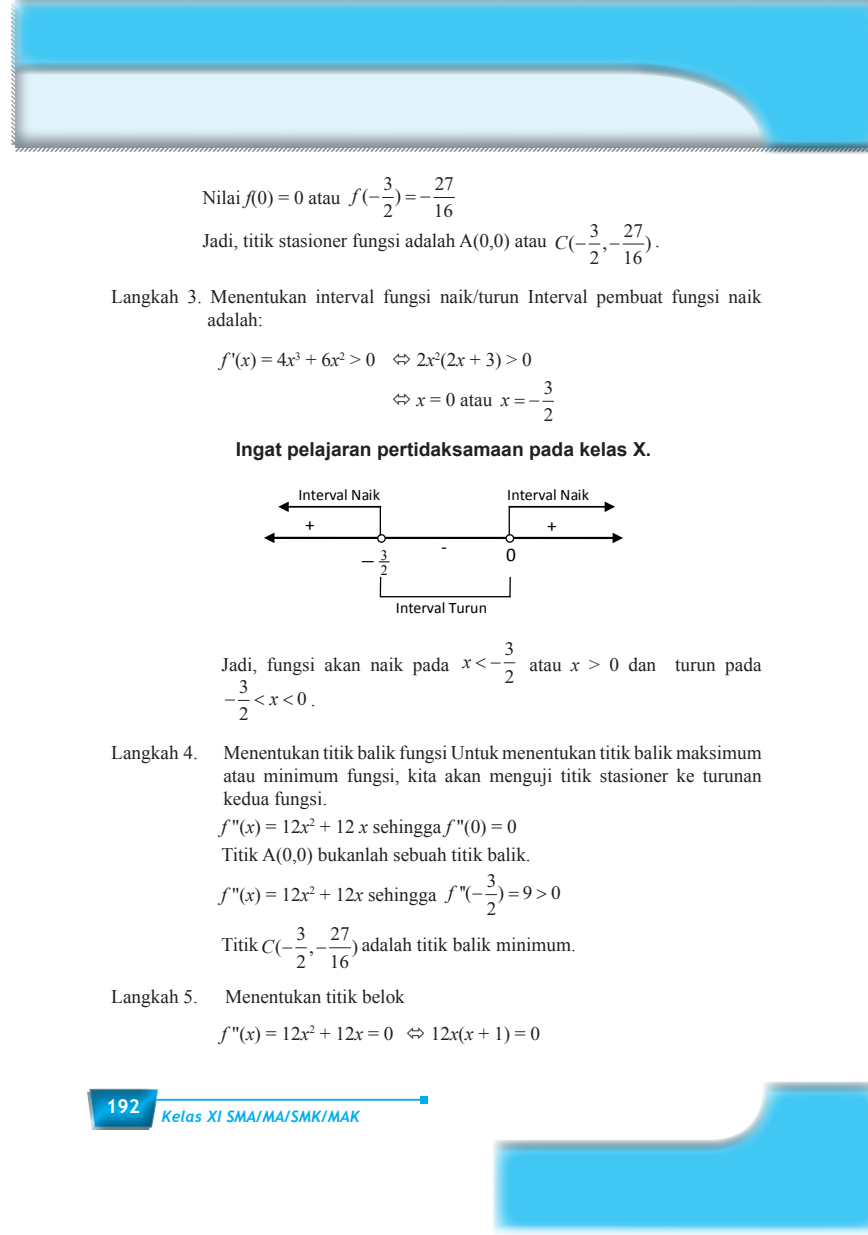
<style>
.page{position:relative;width:868px;height:1235px;background:#fff}
.page>*{position:absolute;margin:0;border:0;box-sizing:border-box;transform-origin:0 0}
.BODY_FULLJUST{font:19.25px/27.3px "Times New Roman";color:#231f20}
.JUDUL_BAB_BLACK{font:700 19.25px "Arial";color:#231f20}
.t1{font:italic 19.25px "Times New Roman";color:#231f20}
.t2{font:19.25px "Calibri";color:#000}
.t3{font:700 19.25px "Trebuchet MS";color:#fff}
.t4{font:15.92px "Calibri";letter-spacing:-.005em;color:#000}
.t5{font:italic 700 15.75px "Trebuchet";color:#00aeef}
.t6{font:14.35px "Times New Roman";color:#000;scale:.95 1}
.s1{font-style:italic}
.s2{font-style:normal}
</style>
<div class="page">
<div style="left:9px;top:0;width:858px;height:156px;background:#231f20;opacity:.75"></div>
<div style="left:492px;top:1079px;width:375px;height:154px;background:#231f20;opacity:.75"></div>
<hr style="left:100px;top:1098px;width:324px;height:2px;background:#00aeef">
<div style="left:420px;top:1095px;width:7px;height:8px;background:#00aeef"></div>
<svg style="left:89px;top:1088px;width:66px;height:1px"></svg>
<div style="left:86px;top:1089px;width:75px;height:41px;background:#231f20;opacity:.75"></div>
<svg style="left:588px;top:243px;width:12px;height:1px"></svg>
<svg style="left:622px;top:243px;width:22px;height:1px"></svg>
<hr style="left:272px;top:536px;width:342px;height:3px;background:#000">
<svg style="left:612px;top:532px;width:11px;height:11px"></svg>
<svg style="left:264px;top:533px;width:10px;height:10px"></svg>
<svg style="left:506px;top:534px;width:7px;height:8px"></svg>
<div style="left:505px;top:534px;width:9px;height:9px;border:1px solid #000;border-radius:50%"></div>
<div style="left:377px;top:534px;width:8px;height:8px;background:#fff;border-radius:50%"></div>
<div style="left:377px;top:534px;width:8px;height:9px;border:1px solid #000;border-radius:50%"></div>
<hr style="left:509px;top:506px;width:97px;height:1px;background:#000">
<svg style="left:604px;top:501px;width:11px;height:11px"></svg>
<svg style="left:508px;top:507px;width:1px;height:27px"></svg>
<hr style="left:287px;top:506px;width:93px;height:1px;background:#000">
<svg style="left:278px;top:502px;width:10px;height:10px"></svg>
<hr style="left:379px;top:507px;width:2px;height:28px;background:#000">
<svg style="left:379px;top:577px;width:2px;height:19px"></svg>
<svg style="left:509px;top:577px;width:1px;height:19px"></svg>
<hr style="left:380px;top:596px;width:130px;height:1px;background:#000">
<svg style="left:503px;top:662px;width:12px;height:1px"></svg>
<svg style="left:295px;top:947px;width:12px;height:1px"></svg>
<svg style="left:329px;top:947px;width:21px;height:1px"></svg>
<svg style="left:639px;top:0;width:229px;height:153px"></svg>
<svg style="left:433px;top:197px;width:21px;height:1px"></svg>
<svg style="left:238px;top:699px;width:11px;height:2px"></svg>
<p class="BODY_FULLJUST" style="left:383px;top:170px;width:11px">3<br>2</p>
<p class="BODY_FULLJUST" style="left:433px;top:170px;width:22px">27<br>16</p>
<p class="BODY_FULLJUST" style="left:202px;top:227px;width:419px">Jadi, titik stasioner fungsi adalah A(0,0) atau <span class="s1">C</span>(− −</p>
<p class="BODY_FULLJUST" style="left:202px;top:183px;width:140px">Nilai <span class="s1">f</span>(0) = 0 atau</p>
<p class="t1" style="left:352px;top:182px;width:29px">f<span class="s2">(</span>−</p>
<p class="BODY_FULLJUST" style="left:394px;top:182px;width:8px">)</p>
<p class="BODY_FULLJUST" style="left:589px;top:216px;width:11px">3<br>2</p>
<p class="BODY_FULLJUST" style="left:623px;top:216px;width:22px">27<br>16</p>
<p class="BODY_FULLJUST" style="left:207px;top:285px;width:555px;line-height:23.1px;text-indent:-96px">Langkah 3. Menentukan interval fungsi naik/turun Interval pembuat fungsi naik adalah:</p>
<p class="BODY_FULLJUST" style="left:221px;top:346px;width:155px"><span class="s1">f</span> '(<span class="s1">x</span>) = 4<span class="s1">x</span><sup>3</sup> + 6<span class="s1">x</span><sup>2</sup> &gt; 0</p>
<p class="BODY_FULLJUST" style="left:416px;top:346px;width:116px">2<span class="s1">x</span><sup>2</sup>(2<span class="s1">x</span> + 3) &gt; 0</p>
<p class="BODY_FULLJUST" style="left:416px;top:386px;width:77px"><span class="s1">x</span> = 0 atau</p>
<p class="t1" style="left:501px;top:386px;width:40px">x −</p>
<p class="BODY_FULLJUST" style="left:602px;top:228px;width:6px">,</p>
<p class="BODY_FULLJUST" style="left:645px;top:227px;width:16px">).</p>
<p class="BODY_FULLJUST" style="left:543px;top:373px;width:11px">3<br>2</p>
<p class="JUDUL_BAB_BLACK" style="left:236px;top:436px;width:417px">Ingat pelajaran pertidaksamaan pada kelas X.</p>
<p class="t4" style="left:298px;top:485px;width:83px">Interval Naik</p>
<p class="t4" style="left:507px;top:484px;width:83px">Interval Naik</p>
<p class="t2" style="left:305px;top:512px;width:11px">+</p>
<p class="t2" style="left:547px;top:513px;width:11px">+</p>
<p class="t2" style="left:441px;top:535px;width:7px">-</p>
<p class="t2" style="left:506px;top:542px;width:11px">0</p>
<p class="t6" style="left:381px;top:545px;width:9px">3</p>
<p class="t6" style="left:381px;top:560px;width:9px">2</p>
<p class="t4" style="left:396px;top:598px;width:93px">Interval Turun</p>
<p class="BODY_FULLJUST" style="left:505px;top:635px;width:11px">3<br>2</p>
<p class="BODY_FULLJUST" style="left:221px;top:650px;width:229px">Jadi, fungsi akan naik pada</p>
<p class="t1" style="left:462px;top:648px;width:40px">x −</p>
<p class="BODY_FULLJUST" style="left:239px;top:672px;width:11px">3<br>2</p>
<p class="BODY_FULLJUST" style="left:270px;top:685px;width:47px"><span class="s1">x</span> 0.</p>
<p class="BODY_FULLJUST" style="left:529px;top:650px;width:233px">atau <span class="s1">x</span> &gt; 0 dan turun pada</p>
<p class="BODY_FULLJUST" style="left:111px;top:738px;width:88px">Langkah 4.</p>
<p class="BODY_FULLJUST" style="left:223px;top:740px;width:539px;line-height:23.1px;text-align:justify">Menentukan titik balik fungsi Untuk menentukan titik balik maksimum atau minimum fungsi, kita akan menguji titik stasioner ke turunan kedua fungsi.</p>
<p class="BODY_FULLJUST" style="left:221px;top:812px;width:296px"><span class="s1">f</span> "(<span class="s1">x</span>) = 12<span class="s1">x</span><sup>2</sup> + 12 <span class="s1">x</span> sehingga <span class="s1">f</span> "(0) = 0</p>
<p class="BODY_FULLJUST" style="left:221px;top:840px;width:310px">Titik A(0,0) bukanlah sebuah titik balik.</p>
<p class="BODY_FULLJUST" style="left:221px;top:880px;width:216px"><span class="s1">f</span> "(<span class="s1">x</span>) = 12<span class="s1">x</span><sup>2</sup> + 12<span class="s1">x</span> sehingga</p>
<p class="BODY_FULLJUST" style="left:448px;top:879px;width:58px"><span class="s1">f</span> ''(− )</p>
<p class="BODY_FULLJUST" style="left:486px;top:866px;width:11px">3<br>2</p>
<p class="BODY_FULLJUST" style="left:522px;top:879px;width:39px">9 0</p>
<p class="BODY_FULLJUST" style="left:296px;top:919px;width:11px">3<br>2</p>
<p class="BODY_FULLJUST" style="left:329px;top:919px;width:22px">27<br>16</p>
<p class="BODY_FULLJUST" style="left:221px;top:930px;width:107px">Titik<span class="s1">C</span>(− −</p>
<p class="BODY_FULLJUST" style="left:351px;top:930px;width:225px">) adalah titik balik minimum.</p>
<p class="BODY_FULLJUST" style="left:309px;top:932px;width:6px">,</p>
<p class="BODY_FULLJUST" style="left:111px;top:982px;width:88px">Langkah 5.</p>
<p class="BODY_FULLJUST" style="left:225px;top:982px;width:181px">Menentukan titik belok</p>
<p class="BODY_FULLJUST" style="left:221px;top:1019px;width:173px"><span class="s1">f</span> "(<span class="s1">x</span>) = 12<span class="s1">x</span><sup>2</sup> + 12<span class="s1">x</span> = 0</p>
<p class="BODY_FULLJUST" style="left:430px;top:1019px;width:111px">12<span class="s1">x</span>(<span class="s1">x</span> + 1) = 0</p>
<p class="t3" style="left:106px;top:1094px;width:35px">192</p>
<p class="t5" style="left:161px;top:1107px;width:200px">Kelas XI SMA/MA/SMK/MAK</p>
</div>
